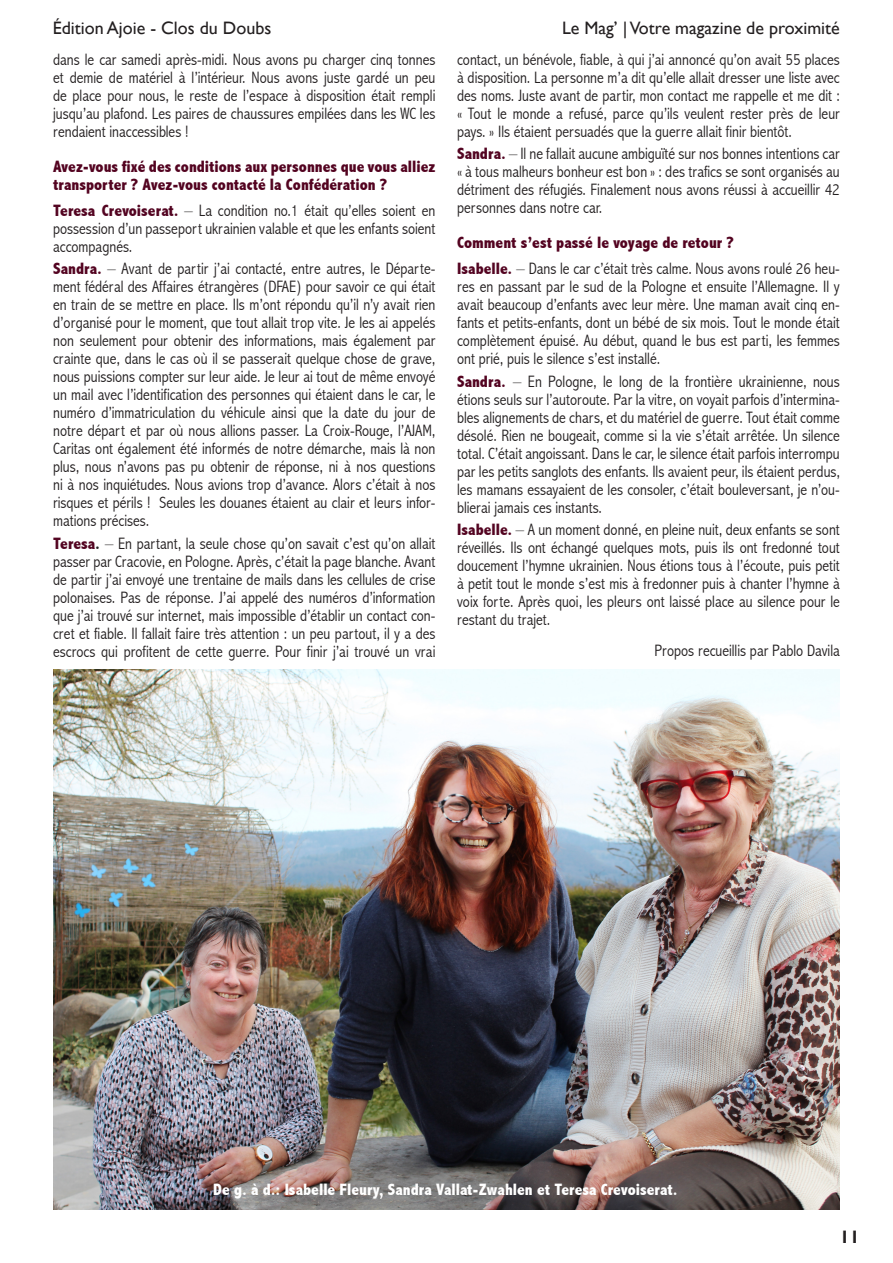
<style>
.page{position:relative;width:893px;height:1263px;background:#fff}
.page>*{position:absolute;margin:0;border:0;box-sizing:border-box;transform-origin:0 0}
.t1{font:18px "Gill Sans";color:#231f20}
.t2{font:700 18px "Gill Sans";color:#231f20}
.t3{font:300 condensed 16.5px/18px "Abadi";color:#231f20;text-align:justify}
.t4{font:800 condensed 16.5px/18px "Abadi";color:#530320}
.t5{font:800 condensed 16.5px "Abadi";color:#fff}
.s1{font-weight:800;color:#530421}
.s2{font-weight:800}
.s3{font-weight:800;color:#530522}
.s4{font-weight:800;color:#530320}
</style>
<div class="page">
<img style="left:53px;top:670px;width:787px;height:540px">
<p class="t1" style="left:53px;top:17px;width:220px">Édition Ajoie - Clos du Doubs</p>
<p class="t1" style="left:562px;top:17px;width:279px">Le Mag’ | Votre magazine de proximité</p>
<p class="t3" style="left:53px;top:51px;width:384px">dans le car samedi après-midi. Nous avons pu charger cinq tonnes et demie de matériel à l’intérieur. Nous avons juste gardé un peu de place pour nous, le reste de l’espace à disposition était rempli jusqu’au plafond. Les paires de chaussures empilées dans les WC les rendaient inaccessibles !</p>
<p class="t4" style="left:53px;top:158px;width:384px">Avez-vous fixé des conditions aux personnes que vous alliez transporter ? Avez-vous contacté la Confédération ?</p>
<p class="t3" style="left:53px;top:202px;width:384px"><span class="s1">Teresa Crevoiserat.</span> – La condition no.1 était qu’elles soient en possession d’un passeport ukrainien valable et que les enfants soient accompagnés.</p>
<p class="t3" style="left:53px;top:260px;width:384px"><span class="s1">Sandra.</span> – Avant de partir j’ai contacté, entre autres, le Départe&shy;ment fédéral des Affaires étrangères (DFAE) pour savoir ce qui était en train de se mettre en place. Ils m’ont répondu qu’il n’y avait rien d’organisé pour le moment, que tout allait trop vite. Je les ai appelés non seulement pour obtenir des informations, mais également par crainte que, dans le cas où il se passerait quelque chose de grave, nous puissions compter sur leur aide. Je leur ai tout de même envoyé un mail avec l’identification des personnes qui étaient dans le car, le numéro d’immatriculation du véhicule ainsi que la date du jour de notre départ et par où nous allions passer. La Croix-Rouge, l’AJAM, Caritas ont également été informés de notre démarche, mais là non plus, nous n’avons pas pu obtenir de réponse, ni à nos questions ni à nos inquiétudes. Nous avions trop d’avance. Alors c’était à nos risques et périls ! Seules les douanes étaient au clair et leurs infor&shy;mations précises.</p>
<p class="t3" style="left:53px;top:535px;width:384px"><span class="s1">Teresa</span><span class="s2">.</span> – En partant, la seule chose qu’on savait c’est qu’on allait passer par Cracovie, en Pologne. Après, c’était la page blanche. Avant de partir j’ai envoyé une trentaine de mails dans les cellules de crise polonaises. Pas de réponse. J’ai appelé des numéros d’information que j’ai trouvé sur internet, mais impossible d’établir un contact con&shy;cret et fiable. Il fallait faire très attention : un peu partout, il y a des escrocs qui profitent de cette guerre. Pour finir j’ai trouvé un vrai</p>
<p class="t3" style="left:457px;top:51px;width:384px">contact, un bénévole, fiable, à qui j’ai annoncé qu’on avait 55 places à disposition. La personne m’a dit qu’elle allait dresser une liste avec des noms. Juste avant de partir, mon contact me rappelle et me dit : « Tout le monde a refusé, parce qu’ils veulent rester près de leur pays. » Ils étaient persuadés que la guerre allait finir bientôt.</p>
<p class="t3" style="left:457px;top:145px;width:384px"><span class="s3">Sandra.</span> – Il ne fallait aucune ambiguïté sur nos bonnes intentions car « à tous malheurs bonheur est bon » : des trafics se sont organisés au détriment des réfugiés. Finalement nous avons réussi à accueillir 42 personnes dans notre car.</p>
<p class="t3" style="left:457px;top:230px;width:384px;line-height:26.5px"><span class="s4">Comment s’est passé le voyage de retour ?<br></span><span class="s1">Isabelle.</span> – Dans le car c’était très calme. Nous avons roulé 26 heu-</p>
<p class="t3" style="left:457px;top:278px;width:384px">res en passant par le sud de la Pologne et ensuite l’Allemagne. Il y avait beaucoup d’enfants avec leur mère. Une maman avait cinq en&shy;fants et petits-enfants, dont un bébé de six mois. Tout le monde était complètement épuisé. Au début, quand le bus est parti, les femmes ont prié, puis le silence s’est installé.</p>
<p class="t3" style="left:457px;top:373px;width:384px"><span class="s1">Sandra.</span> – En Pologne, le long de la frontière ukrainienne, nous étions seuls sur l’autoroute. Par la vitre, on voyait parfois d’intermina&shy;bles alignements de chars, et du matériel de guerre. Tout était comme désolé. Rien ne bougeait, comme si la vie s’était arrêtée. Un silence total. C’était angoissant. Dans le car, le silence était parfois interrompu par les petits sanglots des enfants. Ils avaient peur, ils étaient perdus, les mamans essayaient de les consoler, c’était bouleversant, je n’ou&shy;blierai jamais ces instants.</p>
<p class="t3" style="left:457px;top:521px;width:384px"><span class="s1">Isabelle.</span> – A un moment donné, en pleine nuit, deux enfants se sont réveillés. Ils ont échangé quelques mots, puis ils ont fredonné tout doucement l’hymne ukrainien. Nous étions tous à l’écoute, puis petit à petit tout le monde s’est mis à fredonner puis à chanter l’hymne à voix forte. Après quoi, les pleurs ont laissé place au silence pour le restant du trajet.</p>
<p class="t3" style="left:654px;top:642px;width:187px">Propos recueillis par Pablo Davila</p>
<p class="t5" style="left:213px;top:1180px;width:466px">De g. à d.: Isabelle Fleury, Sandra Vallat-Zwahlen et Teresa Crevoiserat.</p>
<p class="t2" style="left:840px;top:1226px;width:21px">11</p>
</div>
